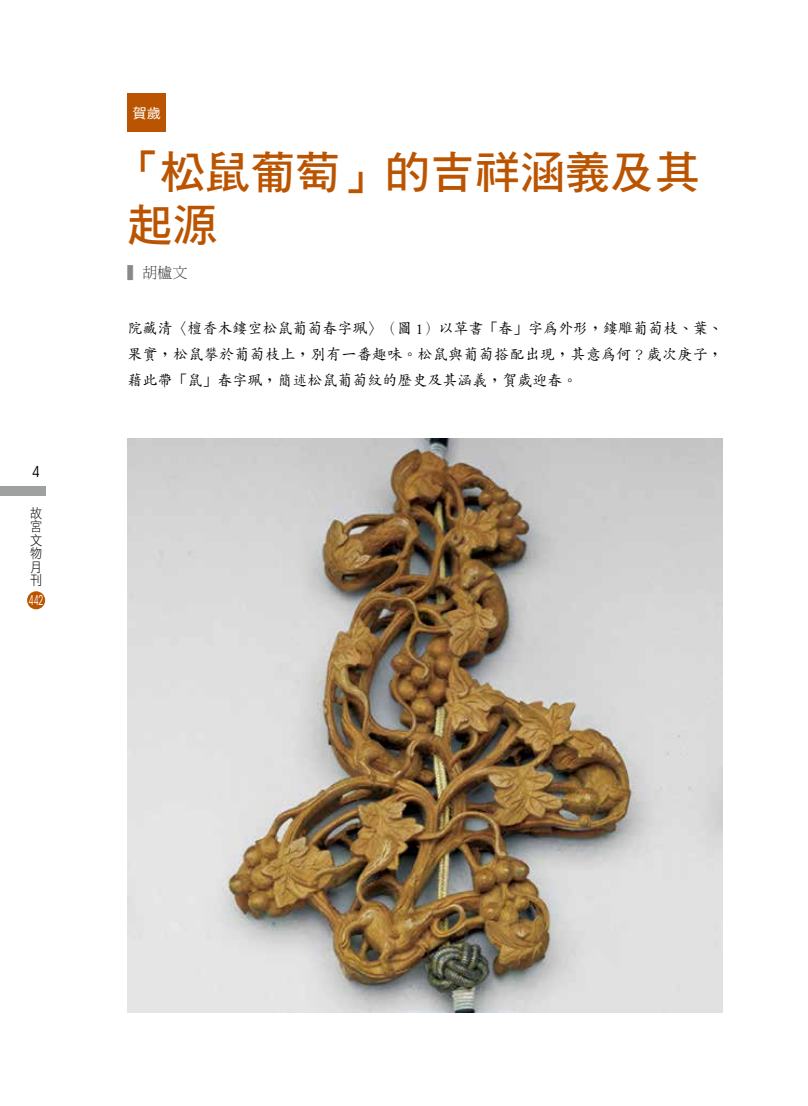
<style>
.page{position:relative;width:808px;height:1106px;background:#fff}
.page>*{position:absolute;margin:0;border:0;box-sizing:border-box;transform-origin:0 0}
.t1{font:45px/53.2px "DF Hei Std W7";color:#bb5400}
.t2{font:500 15px/26px "AR Kai B5";letter-spacing:.01em;color:#000;text-align:justify}
.t3{font:15px "DF Ming Std W3";color:#3e3a39}
.t4{font:condensed 15px "ITC Avant Garde Std";color:#000}
.t5{font:13.5px/13.5px "DF Hei Std W3";color:#000;scale:.9 1}
.t6{font:condensed 13.5px "ITC Avant Garde Std";color:#fff;scale:.7 1}
.t7{font:13.5px "DF Hei Std W5";color:#fff;scale:1.05 1}
.s1{color:#898989}
.s2{font-family:"Adobe Garamond Pro";font-weight:400}
</style>
<div class="page">
<div style="left:128px;top:94px;width:38px;height:38px;background:#bb5400"></div>
<div style="left:27px;top:591px;width:18px;height:18px;background:#bb5400;border-radius:50%"></div>
<div style="left:0;top:487px;width:46px;height:9px;background:#9fa0a0"></div>
<img style="left:128px;top:438px;width:595px;height:574px">
<p class="t4" style="left:32px;top:463px;width:9px">4</p>
<p class="t5" style="left:30px;top:506px;width:15px">故宮文物月刊</p>
<p class="t6" style="left:29px;top:592px;width:23px">442</p>
<p class="t7" style="left:132px;top:105px;width:29px">賀歲</p>
<h1 class="t1" style="left:119px;top:144px;width:583px">「松鼠葡萄」的吉祥涵義及其起源</h1>
<p class="t3" style="left:128px;top:264px;width:61px"><span class="s1">▍</span>胡櫨文</p>
<p class="t2" style="left:128px;top:315px;width:597px">院藏清〈檀香木鏤空松鼠葡萄春字珮〉（圖 <span class="s2">1</span>）以草書「春」字為外形，鏤雕葡萄枝、葉、果實，松鼠攀於葡萄枝上，別有一番趣味。松鼠與葡萄搭配出現，其意為何？歲次庚子，藉此帶「鼠」春字珮，簡述松鼠葡萄紋的歷史及其涵義，賀歲迎春。</p>
</div>
